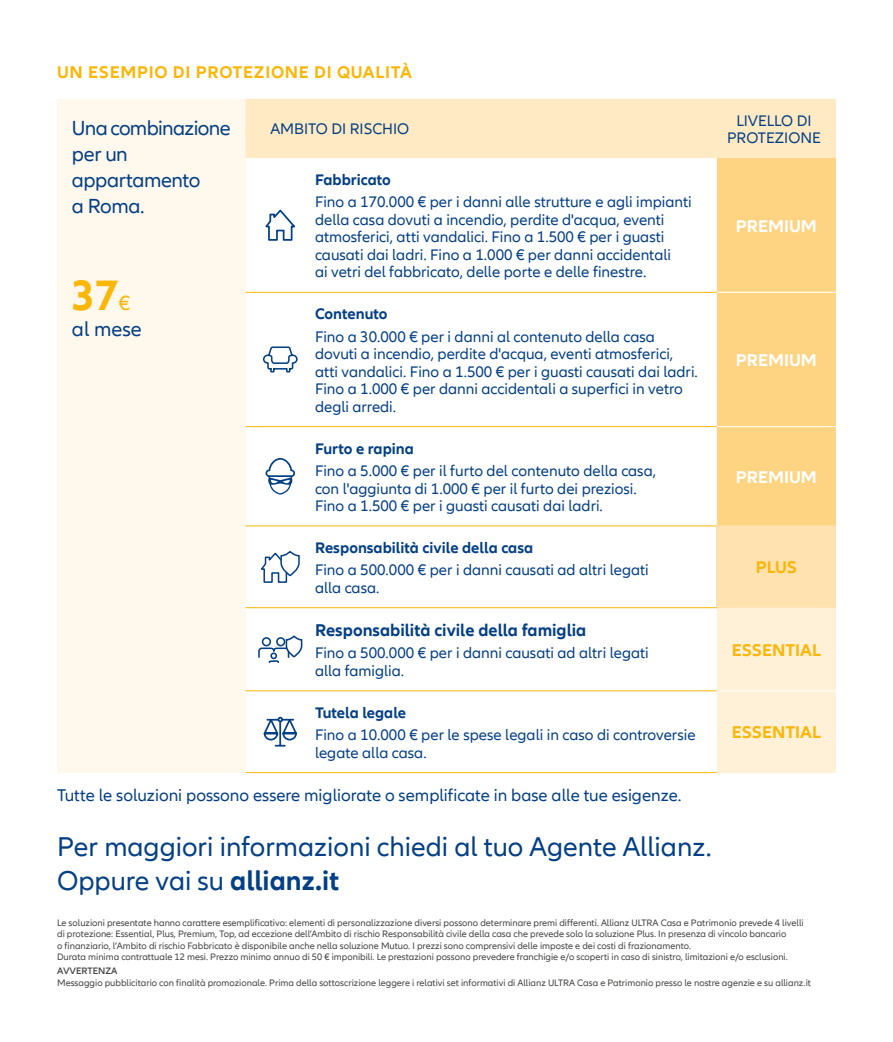
<style>
.page{position:relative;width:893px;height:1042px;background:#fff}
.page>*{position:absolute;margin:0;border:0;box-sizing:border-box;transform-origin:0 0}
.t1{font:700 43.75px "Allianz Neo";color:#fab709}
.t2{font:28px/33.2px "Allianz Neo";color:#033f85}
.t3{font:21px/26.2px "Allianz Neo";letter-spacing:-.02em;color:#033f85}
.t4{font:17.5px "Allianz Neo";color:#033f85}
.t5{font:700 17.5px "Allianz Neo";color:#033f85}
.t6{font:700 17.5px "Allianz Neo";letter-spacing:.04em;color:#fab709}
.t7{font:700 17.5px "Allianz Neo";letter-spacing:.01em;color:#fab709}
.t8{font:700 17.5px "Allianz Neo";color:#fff}
.t9{font:15.75px/17.5px "Allianz Neo";color:#033f85}
.t10{font:700 15.75px "Allianz Neo";color:#033f85}
.t11{font:9.62px/11.5px "Allianz Neo";color:#424241}
.t12{font:600 9.62px "Allianz Neo";color:#424241}
.s1{font-weight:400;font-size:21px}
.s2{font-weight:700}
</style>
<div class="page">
<div style="left:57px;top:99px;width:189px;height:673px;background:#fff8ec"></div>
<div style="left:246px;top:99px;width:590px;height:59px;background:#ffeac4"></div>
<div style="left:717px;top:158px;width:119px;height:367px;background:#fed483"></div>
<div style="left:717px;top:526px;width:119px;height:82px;background:#ffe2af"></div>
<div style="left:717px;top:608px;width:119px;height:164px;background:#fff1d8"></div>
<hr style="left:717px;top:292px;width:119px;height:1px;background:#fff">
<hr style="left:717px;top:426px;width:119px;height:1px;background:#fff">
<hr style="left:717px;top:690px;width:119px;height:1px;background:#fff">
<hr style="left:246px;top:292px;width:69px;height:1px;background:#fab709">
<hr style="left:315px;top:292px;width:402px;height:1px;background:#fab709">
<hr style="left:246px;top:426px;width:69px;height:1px;background:#fab709">
<hr style="left:315px;top:426px;width:402px;height:1px;background:#fab709">
<hr style="left:246px;top:525px;width:69px;height:1px;background:#fab709">
<hr style="left:315px;top:525px;width:402px;height:1px;background:#fab709">
<hr style="left:717px;top:525px;width:119px;height:1px;background:#ffe2af">
<hr style="left:246px;top:607px;width:69px;height:1px;background:#fab709">
<hr style="left:315px;top:607px;width:402px;height:1px;background:#fab709">
<hr style="left:246px;top:690px;width:69px;height:1px;background:#fab709">
<hr style="left:246px;top:772px;width:69px;height:1px;background:#fab709">
<hr style="left:315px;top:690px;width:402px;height:1px;background:#fab709">
<hr style="left:315px;top:772px;width:402px;height:1px;background:#fab709">
<hr style="left:717px;top:772px;width:119px;height:1px;background:#fff1d8">
<hr style="left:57px;top:772px;width:189px;height:1px;background:#fff8ec">
<svg style="left:265px;top:209px;width:31px;height:32px"></svg>
<svg style="left:263px;top:346px;width:35px;height:27px"></svg>
<svg style="left:265px;top:458px;width:30px;height:36px"></svg>
<svg style="left:261px;top:550px;width:39px;height:33px"></svg>
<svg style="left:258px;top:635px;width:45px;height:28px"></svg>
<svg style="left:263px;top:716px;width:34px;height:30px"></svg>
<h3 class="t6" style="left:57px;top:62px;width:356px">UN ESEMPIO DI PROTEZIONE DI QUALITÀ</h3>
<h3 class="t3" style="left:72px;top:115px;width:160px">Una combinazione per un appartamento<br>a Roma.</h3>
<h1 class="t1" style="left:72px;top:270px;width:60px">37<span class="s1">€</span></h1>
<h3 class="t3" style="left:72px;top:317px;width:71px">al mese</h3>
<h3 class="t9" style="left:270px;top:121px;width:140px">AMBITO DI RISCHIO</h3>
<h3 class="t9" style="left:727px;top:112px;width:95px;text-align:center">LIVELLO DI<br>PROTEZIONE</h3>
<h3 class="t10" style="left:315px;top:171px;width:77px">Fabbricato</h3>
<p class="t9" style="left:315px;top:194px;width:378px">Fino a 170.000 € per i danni alle strutture e agli impianti della casa dovuti a incendio, perdite d'acqua, eventi atmosferici, atti vandalici. Fino a 1.500 € per i guasti causati dai ladri. Fino a 1.000 € per danni accidentali<br>ai vetri del fabbricato, delle porte e delle fi nestre.</p>
<h3 class="t8" style="left:736px;top:216px;width:82px">PREMIUM</h3>
<h3 class="t10" style="left:315px;top:305px;width:74px">Contenuto</h3>
<p class="t9" style="left:315px;top:328px;width:384px">Fino a 30.000 € per i danni al contenuto della casa dovuti a incendio, perdite d'acqua, eventi atmosferici, atti vandalici. Fino a 1.500 € per i guasti causati dai ladri.<br>Fino a 1.000 € per danni accidentali a superfici in vetro degli arredi.</p>
<h3 class="t8" style="left:736px;top:350px;width:82px">PREMIUM</h3>
<h3 class="t10" style="left:315px;top:439px;width:100px">Furto e rapina</h3>
<h3 class="t9" style="left:315px;top:462px;width:343px">Fino a 5.000 € per il furto del contenuto della casa, con l'aggiunta di 1.000 € per il furto dei preziosi.<br>Fino a 1.500 € per i guasti causati dai ladri.</h3>
<h3 class="t8" style="left:736px;top:467px;width:82px">PREMIUM</h3>
<h3 class="t10" style="left:315px;top:538px;width:220px">Responsabilità civile della casa</h3>
<h3 class="t9" style="left:315px;top:562px;width:335px">Fino a 500.000 € per i danni causati ad altri legati alla casa.</h3>
<h3 class="t7" style="left:756px;top:557px;width:43px">PLUS</h3>
<h3 class="t5" style="left:315px;top:620px;width:273px">Responsabilità civile della famiglia</h3>
<h3 class="t9" style="left:315px;top:645px;width:335px">Fino a 500.000 € per i danni causati ad altri legati alla famiglia.</h3>
<h3 class="t7" style="left:732px;top:640px;width:91px">ESSENTIAL</h3>
<h3 class="t10" style="left:315px;top:703px;width:93px">Tutela legale</h3>
<h3 class="t9" style="left:315px;top:726px;width:382px">Fino a 10.000 € per le spese legali in caso di controversie legate alla casa.</h3>
<h3 class="t7" style="left:732px;top:722px;width:91px">ESSENTIAL</h3>
<h3 class="t4" style="left:57px;top:785px;width:626px">Tutte le soluzioni possono essere migliorate o semplificate in base alle tue esigenze.</h3>
<h2 class="t2" style="left:57px;top:831px;width:656px">Per maggiori informazioni chiedi al tuo Agente Allianz.<br>Oppure vai su <span class="s2">allianz.it</span></h2>
<p class="t11" style="left:57px;top:917px;width:748px">Le soluzioni presentate hanno carattere esemplificativo: elementi di personalizzazione diversi possono determinare premi differenti. Allianz ULTRA Casa e Patrimonio prevede 4 livelli di protezione: Essential, Plus, Premium, Top, ad eccezione dell’Ambito di rischio Responsabilità civile della casa che prevede solo la soluzione Plus. In presenza di vincolo bancario<br>o fi nanziario, l’Ambito di rischio Fabbricato è disponibile anche nella soluzione Mutuo. I prezzi sono comprensivi delle imposte e dei costi di frazionamento.<br>Durata minima contrattuale 12 mesi. Prezzo minimo annuo di 50 € imponibili. Le prestazioni possono prevedere franchigie e/o scoperti in caso di sinistro, limitazioni e/o esclusioni.</p>
<p class="t12" style="left:57px;top:965px;width:62px">AVVERTENZA</p>
<p class="t11" style="left:57px;top:977px;width:755px">Messaggio pubblicitario con fi nalità promozionale. Prima della sottoscrizione leggere i relativi set informativi di Allianz ULTRA Casa e Patrimonio presso le nostre agenzie e su allianz.it</p>
</div>
